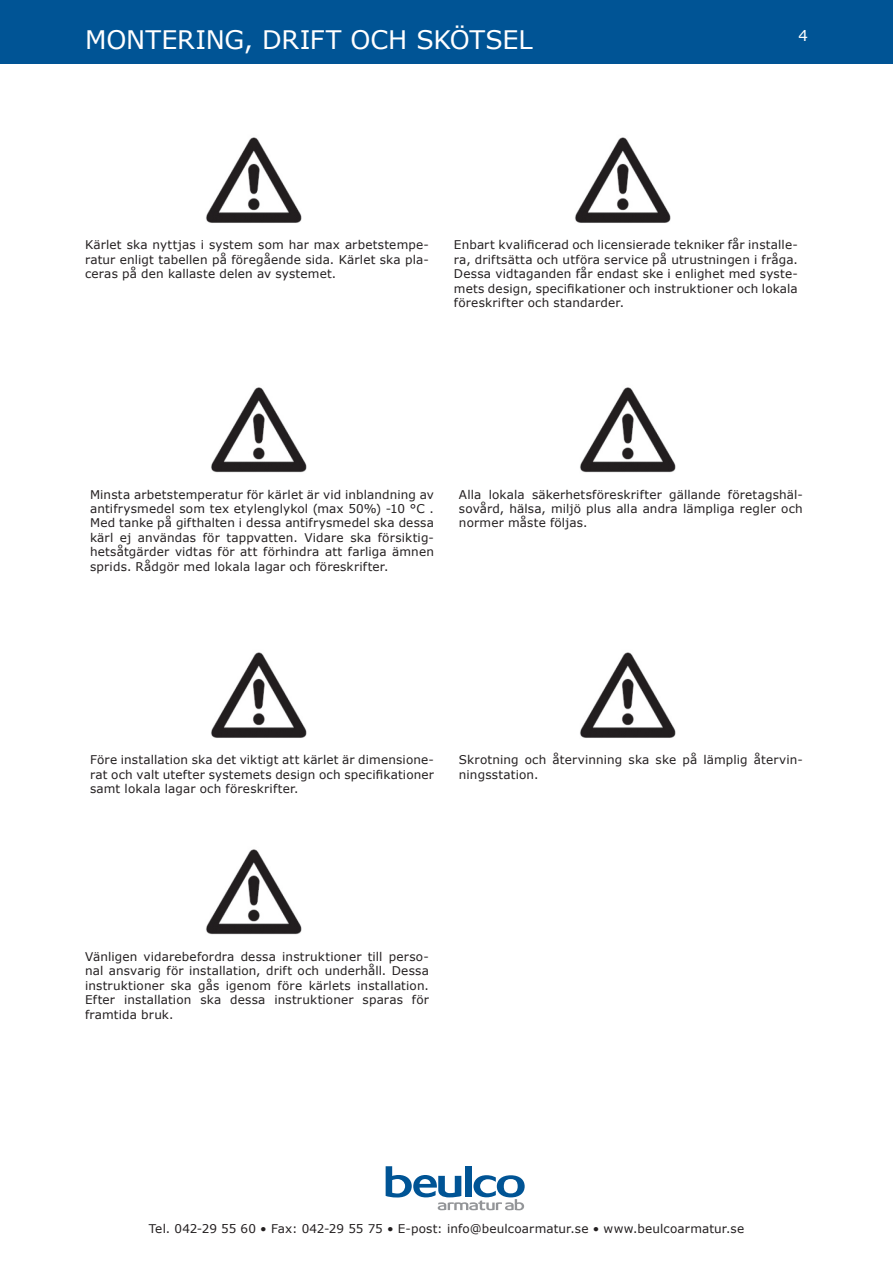
<style>
.page{position:relative;width:893px;height:1263px;background:#fff}
.page>*{position:absolute;margin:0;border:0;box-sizing:border-box;transform-origin:0 0}
.t1{font:25.5px "Verdana";letter-spacing:-.005em;color:#fff}
.t2{font:15px "Verdana";color:#fff}
.t3{font:12px/14.4px "Verdana";letter-spacing:.015em;color:#231f20;text-align:justify}
</style>
<div class="page">
<div style="left:0;top:0;width:893px;height:64px;background:#005495"></div>
<svg style="left:386px;top:1166px;width:139px;height:44px"></svg>
<img style="left:206px;top:137px;width:96px;height:86px">
<img style="left:575px;top:137px;width:96px;height:86px">
<img style="left:211px;top:387px;width:96px;height:86px">
<img style="left:580px;top:387px;width:96px;height:86px">
<img style="left:211px;top:652px;width:96px;height:86px">
<img style="left:580px;top:652px;width:96px;height:86px">
<img style="left:206px;top:849px;width:96px;height:86px">
<h1 class="t1" style="left:85px;top:22px;width:449px">MONTERING, DRIFT OCH SKÖTSEL</h1>
<p class="t2" style="left:798px;top:25px;width:11px">4</p>
<p class="t3" style="left:85px;top:238px;width:345px">Kärlet ska nyttjas i system som har max arbetstempe&shy;ratur enligt tabellen på föregående sida. Kärlet ska pla&shy;ceras på den kallaste delen av systemet.</p>
<p class="t3" style="left:454px;top:238px;width:345px">Enbart kvalificerad och licensierade tekniker får installe&shy;ra, driftsätta och utföra service på utrustningen i fråga.<br>Dessa vidtaganden får endast ske i enlighet med syste&shy;mets design, specifikationer och instruktioner och lokala föreskrifter och standarder.</p>
<p class="t3" style="left:90px;top:487px;width:345px">Minsta arbetstemperatur för kärlet är vid inblandning av antifrysmedel som tex etylenglykol (max 50%) -10 °C .<br>Med tanke på gifthalten i dessa antifrysmedel ska dessa kärl ej användas för tappvatten. Vidare ska försiktig&shy;hetsåtgärder vidtas för att förhindra att farliga ämnen sprids. Rådgör med lokala lagar och föreskrifter.</p>
<p class="t3" style="left:459px;top:487px;width:345px">Alla lokala säkerhetsföreskrifter gällande företagshäl&shy;sovård, hälsa, miljö plus alla andra lämpliga regler och normer måste följas.</p>
<p class="t3" style="left:90px;top:753px;width:345px">Före installation ska det viktigt att kärlet är dimensione&shy;rat och valt utefter systemets design och specifikationer samt lokala lagar och föreskrifter.</p>
<p class="t3" style="left:459px;top:753px;width:345px">Skrotning och återvinning ska ske på lämplig återvin&shy;ningsstation.</p>
<p class="t3" style="left:85px;top:949px;width:345px">Vänligen vidarebefordra dessa instruktioner till perso&shy;nal ansvarig för installation, drift och underhåll. Dessa instruktioner ska gås igenom före kärlets installation.<br>Efter installation ska dessa instruktioner sparas för framtida bruk.</p>
<p class="t3" style="left:149px;top:1221px;width:597px">Tel. 042-29 55 60 • Fax: 042-29 55 75 • E-post: info@beulcoarmatur.se • www.beulcoarmatur.se</p>
</div>
